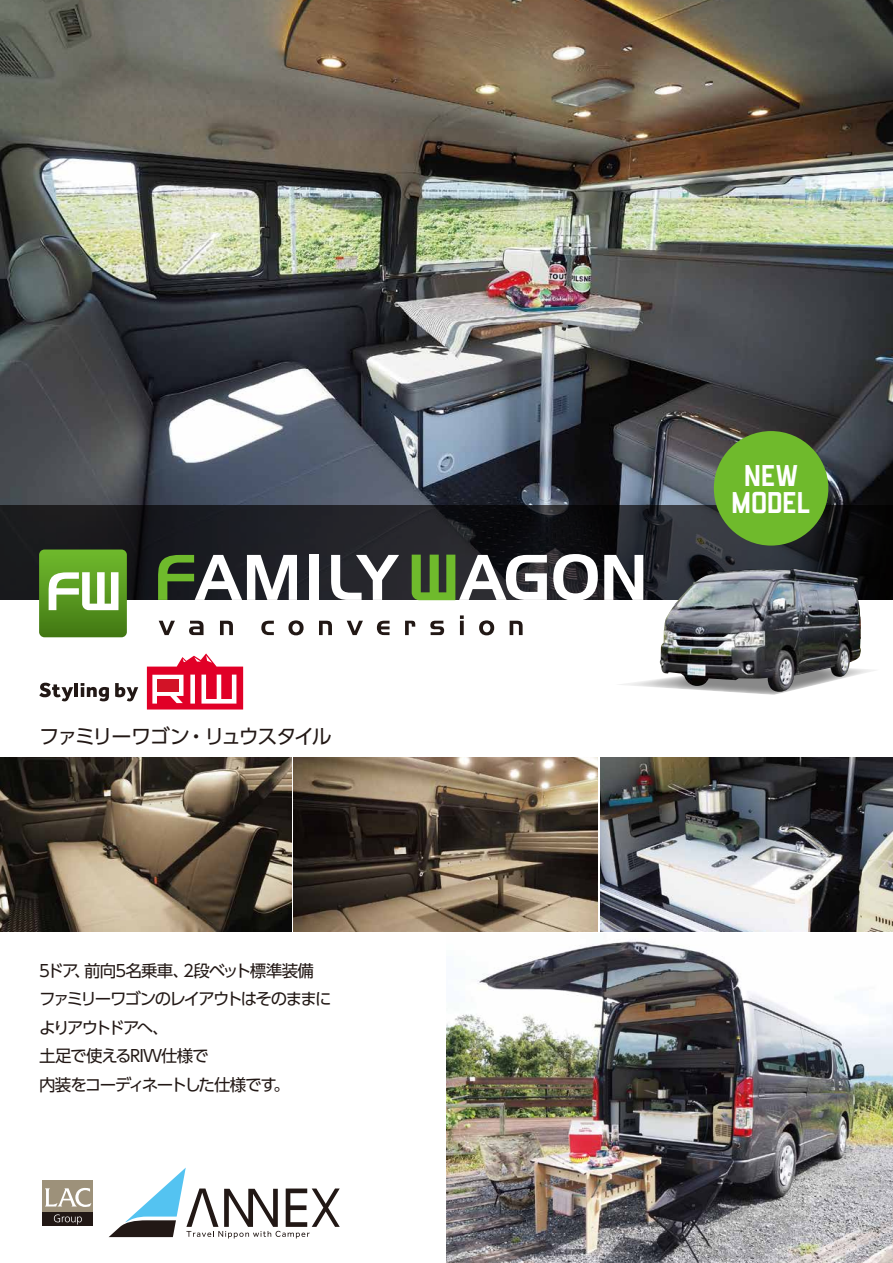
<style>
.page{position:relative;width:893px;height:1263px;background:#fff}
.page>*{position:absolute;margin:0;border:0;box-sizing:border-box;transform-origin:0 0}
.t1{font:30px/26.2px "Brut Gothic";color:#fff;text-align:center}
.t2{font:20.1px "UD Shin Go Pro";letter-spacing:-.09em;color:#221815}
.t3{font:16.5px/28.5px "UD Shin Go Pro";letter-spacing:-.09em;color:#221815}
</style>
<div class="page">
<img style="left:0;top:0;width:893px;height:505px">
<img style="left:446px;top:941px;width:447px;height:322px">
<svg style="left:109px;top:1167px;width:231px;height:71px"></svg>
<div style="left:42px;top:1180px;width:51px;height:46px;background:#9d917a"></div>
<div style="left:42px;top:1212px;width:51px;height:14px;background:#221815"></div>
<svg style="left:54px;top:1214px;width:28px;height:10px"></svg>
<svg style="left:45px;top:1188px;width:46px;height:19px"></svg>
<svg style="left:39px;top:683px;width:34px;height:18px"></svg>
<hr style="left:75px;top:683px;width:3px;height:14px;background:#221815">
<svg style="left:81px;top:683px;width:28px;height:18px"></svg>
<svg style="left:115px;top:683px;width:23px;height:18px"></svg>
<svg style="left:147px;top:653px;width:96px;height:56px"></svg>
<svg style="left:0;top:505px;width:893px;height:95px;background:#1b1c20"></svg>
<svg style="left:39px;top:549px;width:88px;height:88px"></svg>
<svg style="left:159px;top:621px;width:16px;height:14px"></svg>
<svg style="left:189px;top:621px;width:15px;height:14px"></svg>
<svg style="left:220px;top:621px;width:13px;height:14px"></svg>
<svg style="left:261px;top:621px;width:13px;height:14px"></svg>
<svg style="left:288px;top:620px;width:16px;height:15px"></svg>
<svg style="left:319px;top:621px;width:13px;height:14px"></svg>
<svg style="left:347px;top:621px;width:16px;height:14px"></svg>
<svg style="left:377px;top:621px;width:12px;height:14px"></svg>
<svg style="left:405px;top:621px;width:10px;height:14px"></svg>
<svg style="left:430px;top:621px;width:14px;height:14px"></svg>
<svg style="left:460px;top:621px;width:4px;height:14px"></svg>
<svg style="left:460px;top:615px;width:4px;height:4px"></svg>
<svg style="left:479px;top:620px;width:15px;height:15px"></svg>
<svg style="left:510px;top:621px;width:13px;height:14px"></svg>
<svg style="left:158px;top:555px;width:139px;height:45px"></svg>
<div style="left:309px;top:555px;width:10px;height:45px;background:#fff"></div>
<svg style="left:331px;top:555px;width:68px;height:45px"></svg>
<svg style="left:553px;top:554px;width:45px;height:46px"></svg>
<svg style="left:604px;top:555px;width:39px;height:45px"></svg>
<svg style="left:412px;top:555px;width:135px;height:45px"></svg>
<svg style="left:620px;top:669px;width:255px;height:26px"></svg>
<img style="left:660px;top:568px;width:201px;height:124px">
<div style="left:714px;top:431px;width:114px;height:115px;background:#6fba2c;border-radius:50%"></div>
<img style="left:0;top:757px;width:292px;height:174px">
<img style="left:294px;top:757px;width:304px;height:174px">
<img style="left:600px;top:757px;width:293px;height:174px">
<p class="t2" style="left:39px;top:720px;width:294px">ファミリーワゴン・リュウスタイル</p>
<p class="t3" style="left:39px;top:956px;width:294px">5ドア、前向5名乗車、2段ベット標準装備ファミリーワゴンのレイアウトはそのままによりアウトドアへ、<br>土足で使えるRIW仕様で<br>内装をコーディネートした仕様です。</p>
<h1 class="t1" style="left:732px;top:464px;width:80px">NEW<br>MODEL</h1>
</div>
